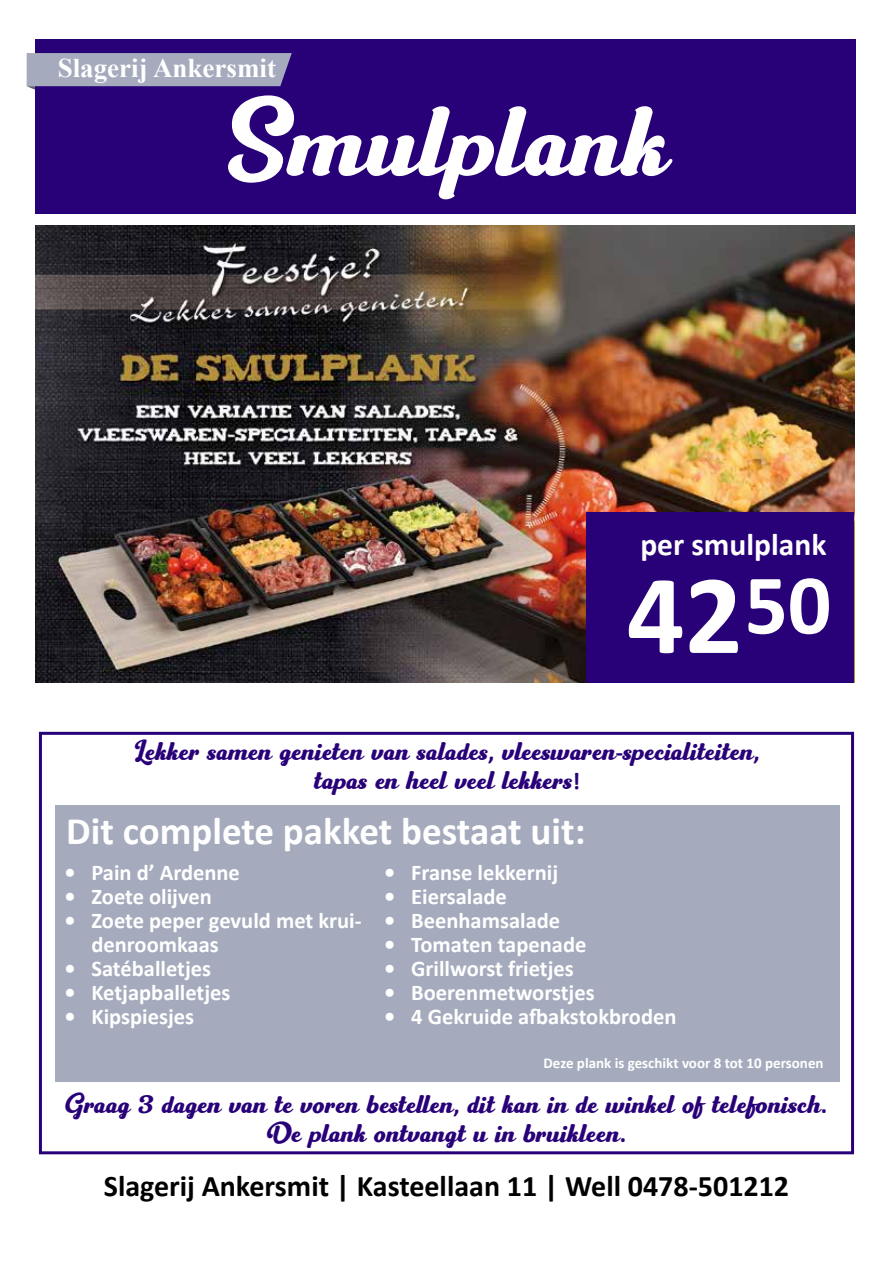
<style>
.page{position:relative;width:893px;height:1263px;background:#fff}
.page>*{position:absolute;margin:0;border:0;box-sizing:border-box;transform-origin:0 0}
.t1{font:700 114.15px "Calibri";color:#fff}
.t2{font:93px "Frunch";color:#fff}
.t3{font:700 39px "Calibri";color:#fff}
.t4{font:700 31.5px "Calibri";color:#fff}
.t5{font:700 30px "Calibri";color:#000}
.t6{font:700 27px "Times New Roman";color:#fff}
.t7{font:24px/28.8px "Frunch";color:#280078;text-align:center}
.t8{font:700 22.5px/24px "Calibri";color:#fff}
.t9{font:700 15px "Calibri";color:#fff}
.s1{font-family:"Calibri";font-weight:700}
</style>
<div class="page">
<div style="left:35px;top:39px;width:820px;height:175px;background:#280078"></div>
<div style="left:39px;top:732px;width:815px;height:422px;border:3px solid #280078"></div>
<img style="left:35px;top:225px;width:819px;height:457px">
<div style="left:586px;top:512px;width:268px;height:170px;background:#280078"></div>
<svg style="left:27px;top:53px;width:265px;height:37px;background:#9596b4"></svg>
<div style="left:55px;top:805px;width:785px;height:276px;background:#a5abbd"></div>
<p class="t6" style="left:58px;top:48px;width:220px">Slagerij Ankersmit</p>
<h2 class="t2" style="left:228px;top:94px;width:442px">Smulplank</h2>
<h3 class="t4" style="left:640px;top:523px;width:188px">per smulplank</h3>
<h1 class="t1" style="left:627px;top:534px;width:206px">42<sup>50</sup></h1>
<p class="t7" style="left:135px;top:738px;width:627px">Lekker samen genieten van salades<span class="s1">,</span> vleeswaren<span class="s1">-</span>specialiteiten<span class="s1">, </span>tapas en heel veel lekkers<span class="s1">!</span></p>
<h3 class="t3" style="left:66px;top:804px;width:521px">Dit complete pakket bestaat uit:</h3>
<p class="t8" style="left:64px;top:860px;width:177px">• Pain d’ Ardenne</p>
<p class="t8" style="left:64px;top:884px;width:149px">• Zoete olijven</p>
<p class="t8" style="left:91px;top:908px;width:272px;text-indent:-27px">• Zoete peper gevuld met krui&shy;denroomkaas</p>
<p class="t8" style="left:64px;top:956px;width:148px">• Satéballetjes</p>
<p class="t8" style="left:64px;top:980px;width:168px">• Ketjapballetjes</p>
<p class="t8" style="left:64px;top:1004px;width:131px">• Kipspiesjes</p>
<p class="t8" style="left:384px;top:860px;width:175px">• Franse lekkernij</p>
<p class="t8" style="left:384px;top:884px;width:124px">• Eiersalade</p>
<p class="t8" style="left:384px;top:908px;width:177px">• Beenhamsalade</p>
<p class="t8" style="left:384px;top:932px;width:204px">• Tomaten tapenade</p>
<p class="t8" style="left:384px;top:956px;width:191px">• Grillworst frietjes</p>
<p class="t8" style="left:384px;top:980px;width:212px">• Boerenmetworstjes</p>
<p class="t8" style="left:384px;top:1004px;width:294px">• 4 Gekruide afbakstokbroden</p>
<p class="t9" style="left:543px;top:1052px;width:282px">Deze plank is geschikt voor 8 tot 10 personen</p>
<p class="t7" style="left:66px;top:1091px;width:762px">Graag 3 dagen van te voren bestellen<span class="s1">,</span> dit kan in de winkel of telefonisch<span class="s1">.<br></span>De plank ontvangt u in bruikleen<span class="s1">.</span></p>
<h3 class="t5" style="left:104px;top:1165px;width:687px">Slagerij Ankersmit | Kasteellaan 11 | Well 0478-501212</h3>
</div>
